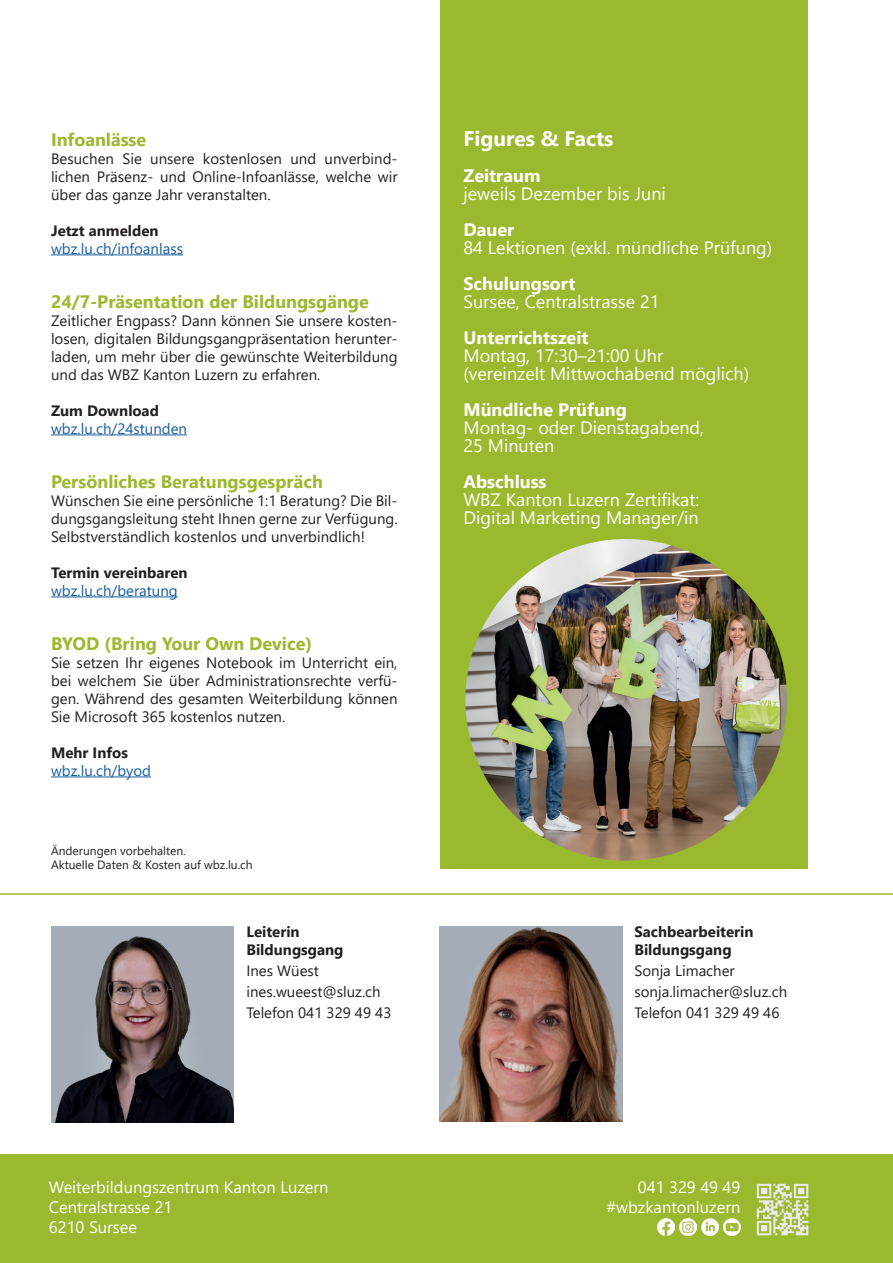
<style>
.page{position:relative;width:893px;height:1263px;background:#fff}
.page>*{position:absolute;margin:0;border:0;box-sizing:border-box;transform-origin:0 0}
.t1{font:700 21px "Segoe UI";color:#fff}
.t2{font:18px/18px "Segoe UI";color:#fff}
.t3{font:700 18px "Segoe UI";color:#9bb92e}
.t4{font:700 18px "Segoe UI";color:#fff}
.t5{font:16.5px/19.8px "Segoe UI";color:#fff}
.t6{font:15px/18px "Segoe UI";color:#231f20;text-align:justify}
.t7{font:700 15px/18px "Segoe UI";color:#231f20}
.t8{font:15px "Segoe UI";color:#175d9e}
.t9{font:12px/14.4px "Segoe UI";color:#231f20}
</style>
<div class="page">
<div style="left:0;top:1154px;width:893px;height:109px;background:#9bb92e"></div>
<img style="left:680px;top:1218px;width:16px;height:17px">
<img style="left:702px;top:1218px;width:16px;height:17px">
<img style="left:723px;top:1218px;width:17px;height:17px">
<img style="left:658px;top:1218px;width:17px;height:17px">
<img style="left:756px;top:1183px;width:53px;height:53px">
<hr style="left:0;top:893px;width:893px;height:2px;background:#9bb92e">
<hr style="left:51px;top:254px;width:132px;height:1px;background:#175d9e">
<hr style="left:51px;top:434px;width:136px;height:1px;background:#175d9e">
<hr style="left:51px;top:596px;width:127px;height:1px;background:#175d9e">
<hr style="left:51px;top:776px;width:100px;height:1px;background:#175d9e">
<img style="left:51px;top:927px;width:183px;height:195px">
<img style="left:440px;top:926px;width:183px;height:195px">
<div style="left:441px;top:0;width:367px;height:869px;background:#9bb92e"></div>
<img style="left:465px;top:539px;width:322px;height:322px;border-radius:161px">
<p class="t3" style="left:51px;top:122px;width:97px">Infoanlässe</p>
<p class="t6" style="left:51px;top:148px;width:348px">Besuchen Sie unsere kostenlosen und unverbind&shy;lichen Präsenz- und Online-Infoanlässe, welche wir über das ganze Jahr veranstalten.</p>
<p class="t7" style="left:51px;top:220px;width:109px">Jetzt anmelden</p>
<p class="t8" style="left:51px;top:234px;width:134px">wbz.lu.ch/infoanlass</p>
<p class="t3" style="left:51px;top:284px;width:319px">24/7-Präsentation der Bildungsgänge</p>
<p class="t6" style="left:51px;top:310px;width:348px">Zeitlicher Engpass? Dann können Sie unsere kosten&shy;losen, digitalen Bildungsgangpräsentation herunter&shy;laden, um mehr über die gewünschte Weiterbildung und das WBZ Kanton Luzern zu erfahren.</p>
<p class="t7" style="left:51px;top:400px;width:109px">Zum Download</p>
<p class="t8" style="left:51px;top:414px;width:138px">wbz.lu.ch/24stunden</p>
<p class="t3" style="left:51px;top:464px;width:273px">Persönliches Beratungsgespräch</p>
<p class="t6" style="left:51px;top:490px;width:348px">Wünschen Sie eine persönliche 1:1 Beratung? Die Bil&shy;dungsgangsleitung steht Ihnen gerne zur Verfügung.<br>Selbstverständlich kostenlos und unverbindlich!</p>
<p class="t7" style="left:51px;top:562px;width:138px">Termin vereinbaren</p>
<p class="t8" style="left:51px;top:576px;width:128px">wbz.lu.ch/beratung</p>
<p class="t3" style="left:51px;top:626px;width:263px">BYOD (Bring Your Own Device)</p>
<p class="t6" style="left:51px;top:652px;width:348px">Sie setzen Ihr eigenes Notebook im Unterricht ein, bei welchem Sie über Administrationsrechte verfü&shy;gen. Während des gesamten Weiterbildung können Sie Microsoft 365 kostenlos nutzen.</p>
<p class="t7" style="left:51px;top:742px;width:78px">Mehr Infos</p>
<p class="t8" style="left:51px;top:756px;width:102px">wbz.lu.ch/byod</p>
<p class="t9" style="left:51px;top:842px;width:203px">Änderungen vorbehalten.<br>Aktuelle Daten &amp; Kosten auf wbz.lu.ch</p>
<p class="t7" style="left:246px;top:921px;width:99px">Leiterin<br>Bildungsgang</p>
<p class="t6" style="left:246px;top:958px;width:146px;line-height:21px;text-align:left">Ines Wüest ines.wueest@sluz.ch<br>Telefon 041 329 49 43</p>
<h1 class="t1" style="left:463px;top:118px;width:151px">Figures &amp; Facts</h1>
<p class="t4" style="left:463px;top:158px;width:79px">Zeitraum</p>
<p class="t2" style="left:463px;top:183px;width:204px">jeweils Dezember bis Juni</p>
<p class="t4" style="left:463px;top:212px;width:52px">Dauer</p>
<p class="t2" style="left:463px;top:237px;width:310px">84 Lektionen (exkl. mündliche Prüfung)</p>
<p class="t4" style="left:463px;top:266px;width:114px">Schulungsort</p>
<p class="t2" style="left:463px;top:291px;width:198px">Sursee, Centralstrasse 21</p>
<p class="t4" style="left:463px;top:320px;width:126px">Unterrichtszeit</p>
<p class="t2" style="left:463px;top:345px;width:287px">Montag, 17:30–21:00 Uhr (vereinzelt Mittwochabend möglich)</p>
<p class="t4" style="left:463px;top:392px;width:165px">Mündliche Prüfung</p>
<p class="t2" style="left:463px;top:417px;width:242px">Montag- oder Dienstagabend,<br>25 Minuten</p>
<p class="t4" style="left:463px;top:464px;width:85px">Abschluss</p>
<p class="t2" style="left:463px;top:489px;width:237px">WBZ Kanton Luzern Zertifikat:<br>Digital Marketing Manager/in</p>
<p class="t7" style="left:634px;top:921px;width:121px">Sachbearbeiterin<br>Bildungsgang</p>
<p class="t6" style="left:634px;top:959px;width:154px;line-height:21px;text-align:left">Sonja Limacher sonja.limacher@sluz.ch<br>Telefon 041 329 49 46</p>
<p class="t5" style="left:49px;top:1176px;width:281px">Weiterbildungszentrum Kanton Luzern<br>Centralstrasse 21<br>6210 Sursee</p>
<p class="t5" style="left:607px;top:1176px;width:135px;text-align:right">041 329 49 49 #wbzkantonluzern</p>
</div>
